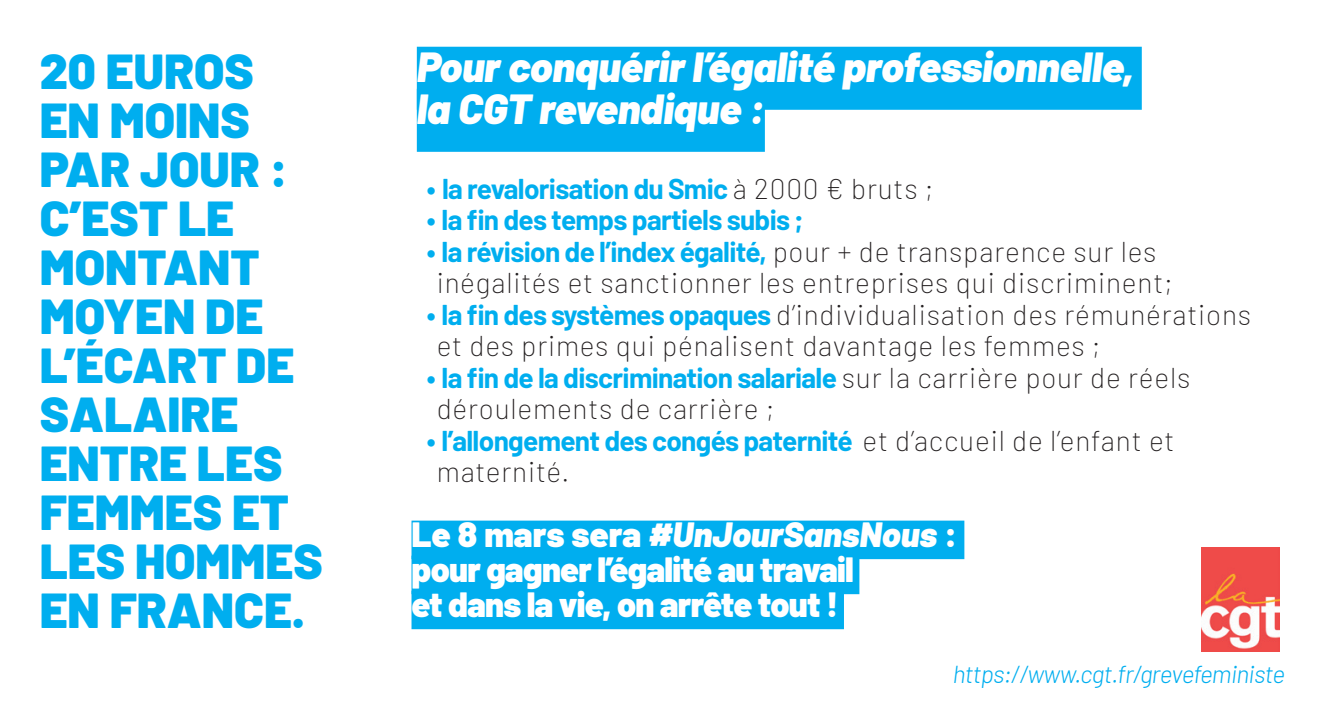
<style>
.page{position:relative;width:1320px;height:715px;background:#fff}
.page>*{position:absolute;margin:0;border:0;box-sizing:border-box;transform-origin:0 0}
.t1{font:900 49px/49px "Barlow";color:#00aeef}
.t2{font:italic 900 42px/42px "Barlow";letter-spacing:-.005em;color:#fff}
.t3{font:900 35px/35px "Barlow";letter-spacing:-.02em;color:#fff}
.t4{font:200 28px/31.5px "Barlow";letter-spacing:.03em;color:#231f20}
.t5{font:700 28px "Barlow";letter-spacing:-.025em;color:#00aeef}
.t6{font:italic 300 24.5px "Barlow";letter-spacing:-.025em;color:#00aeef}
.s1{font-weight:200;color:#231f20}
.s2{font-weight:700;color:#00aeef}
.s3{font-style:italic}
</style>
<div class="page">
<div style="left:417px;top:47px;width:724px;height:63px;background:#00aeef"></div>
<div style="left:417px;top:89px;width:348px;height:63px;background:#00aeef"></div>
<div style="left:411px;top:520px;width:553px;height:39px;background:#00aeef"></div>
<div style="left:411px;top:555px;width:448px;height:39px;background:#00aeef"></div>
<div style="left:411px;top:590px;width:433px;height:39px;background:#00aeef"></div>
<img style="left:1201px;top:547px;width:79px;height:104px">
<h1 class="t1" style="left:40px;top:43px;width:285px">20 EUROS<br>EN MOINS<br>PAR JOUR :<br>C’EST LE<br>MONTANT<br>MOYEN DE<br>L’ÉCART DE<br>SALAIRE<br>ENTRE LES<br>FEMMES ET<br>LES HOMMES<br>EN FRANCE.</h1>
<h2 class="t2" style="left:417px;top:43px;width:718px">Pour conquérir l’égalité professionnelle, la CGT revendique :</h2>
<p class="t5" style="left:427px;top:168px;width:508px">• la revalorisation du Smic <span class="s1">à 2000 € bruts ;</span></p>
<p class="t5" style="left:427px;top:199px;width:378px">• la fin des temps partiels subis ;</p>
<p class="t4" style="left:427px;top:234px;width:747px;text-align:center"><span class="s2">• la révision de l’index égalité,</span> pour + de transparence sur les inégalités et sanctionner les entreprises qui discriminent;</p>
<p class="t4" style="left:437px;top:297px;width:816px;text-indent:-10px"><span class="s2">• la fin des systèmes opaques</span> d’individualisation des rémunérations et des primes qui pénalisent davantage les femmes ;</p>
<p class="t4" style="left:437px;top:360px;width:755px;text-indent:-10px"><span class="s2">• la fin de la discrimination salariale</span> sur la carrière pour de réels déroulements de carrière ;</p>
<p class="t4" style="left:437px;top:423px;width:739px;text-indent:-10px"><span class="s2">• l’allongement des congés paternité</span> et d’accueil de l’enfant et maternité.</p>
<p class="t3" style="left:411px;top:514px;width:547px">Le 8 mars sera <span class="s3">#UnJourSansNous</span> : pour gagner l’égalité au travail<br>et dans la vie, on arrête tout !</p>
<p class="t6" style="left:952px;top:656px;width:334px">https://www.cgt.fr/grevefeministe</p>
</div>
